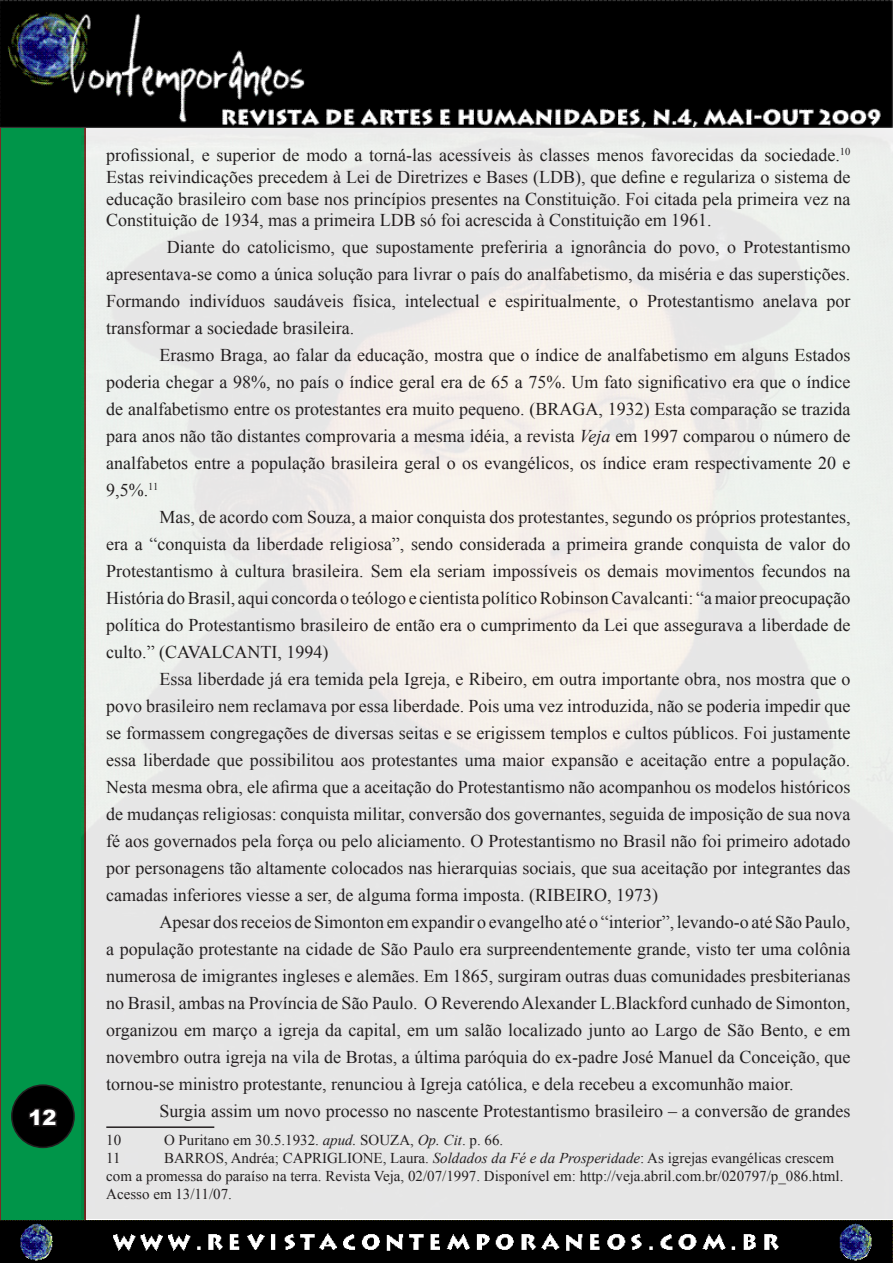
<style>
.page{position:relative;width:893px;height:1263px;background:#fff}
.page>*{position:absolute;margin:0;border:0;box-sizing:border-box;transform-origin:0 0}
.t1{font:900 21px "Arial";color:#fff}
.t2{font:18px/27px "Times New Roman";color:#231f20;text-align:justify}
.t3{font:15px/18px "Times New Roman";color:#231f20}
.s1{font-style:italic}
</style>
<div class="page">
<div style="left:0;top:112px;width:85px;height:1115px;background:#009549"></div>
<div style="left:0;top:111px;width:86px;height:1117px;border:2px solid #a20919"></div>
<img style="left:0;top:1220px;width:893px;height:43px">
<div style="left:12px;top:1085px;width:62px;height:62px;background:#000;border-radius:50%"></div>
<div style="left:11px;top:1084px;width:64px;height:64px;border:2px solid #231f20;border-radius:50%"></div>
<svg style="left:29px;top:1108px;width:28px;height:19px"></svg>
<img style="left:0;top:0;width:893px;height:128px">
<img style="left:82px;top:128px;width:811px;height:1090px">
<hr style="left:106px;top:1126px;width:108px;height:2px;background:#231f20">
<p class="t1" style="left:29px;top:1102px;width:30px">12</p>
<p class="t2" style="left:106px;top:144px;width:746px;line-height:21.6px">profissional, e superior de modo a torná-las acessíveis às classes menos favorecidas da sociedade.<sup>10<br></sup>Estas reivindicações precedem à Lei de Diretrizes e Bases (LDB), que define e regulariza o sistema de educação brasileiro com base nos princípios presentes na Constituição. Foi citada pela primeira vez na Constituição de 1934, mas a primeira LDB só foi acrescida à Constituição em 1961.</p>
<p class="t2" style="left:106px;top:233px;width:746px;text-indent:61px">Diante do catolicismo, que supostamente preferiria a ignorância do povo, o Protestantismo apresentava-se como a única solução para livrar o país do analfabetismo, da miséria e das superstições.<br>Formando indivíduos saudáveis física, intelectual e espiritualmente, o Protestantismo anelava por transformar a sociedade brasileira.</p>
<p class="t2" style="left:106px;top:341px;width:746px;text-indent:53px">Erasmo Braga, ao falar da educação, mostra que o índice de analfabetismo em alguns Estados poderia chegar a 98%, no país o índice geral era de 65 a 75%. Um fato significativo era que o índice de analfabetismo entre os protestantes era muito pequeno. (BRAGA, 1932) Esta comparação se trazida para anos não tão distantes comprovaria a mesma idéia, a revista <span class="s1">Veja</span> em 1997 comparou o número de analfabetos entre a população brasileira geral o os evangélicos, os índice eram respectivamente 20 e 9,5%.<sup>11</sup></p>
<p class="t2" style="left:106px;top:503px;width:746px;text-indent:53px">Mas, de acordo com Souza, a maior conquista dos protestantes, segundo os próprios protestantes, era a “conquista da liberdade religiosa”, sendo considerada a primeira grande conquista de valor do Protestantismo à cultura brasileira. Sem ela seriam impossíveis os demais movimentos fecundos na História do Brasil, aqui concorda o teólogo e cientista político Robinson Cavalcanti: “a maior preocupação política do Protestantismo brasileiro de então era o cumprimento da Lei que assegurava a liberdade de culto.” (CAVALCANTI, 1994)</p>
<p class="t2" style="left:106px;top:665px;width:746px;text-indent:53px">Essa liberdade já era temida pela Igreja, e Ribeiro, em outra importante obra, nos mostra que o povo brasileiro nem reclamava por essa liberdade. Pois uma vez introduzida, não se poderia impedir que se formassem congregações de diversas seitas e se erigissem templos e cultos públicos. Foi justamente essa liberdade que possibilitou aos protestantes uma maior expansão e aceitação entre a população.<br>Nesta mesma obra, ele afirma que a aceitação do Protestantismo não acompanhou os modelos históricos de mudanças religiosas: conquista militar, conversão dos governantes, seguida de imposição de sua nova fé aos governados pela força ou pelo aliciamento. O Protestantismo no Brasil não foi primeiro adotado por personagens tão altamente colocados nas hierarquias sociais, que sua aceitação por integrantes das camadas inferiores viesse a ser, de alguma forma imposta. (RIBEIRO, 1973)</p>
<p class="t2" style="left:106px;top:908px;width:746px;text-indent:53px">Apesar dos receios de Simonton em expandir o evangelho até o “interior”, levando-o até São Paulo, a população protestante na cidade de São Paulo era surpreendentemente grande, visto ter uma colônia numerosa de imigrantes ingleses e alemães. Em 1865, surgiram outras duas comunidades presbiterianas no Brasil, ambas na Província de São Paulo. O Reverendo Alexander L.Blackford cunhado de Simonton, organizou em março a igreja da capital, em um salão localizado junto ao Largo de São Bento, e em novembro outra igreja na vila de Brotas, a última paróquia do ex-padre José Manuel da Conceição, que tornou-se ministro protestante, renunciou à Igreja católica, e dela recebeu a excomunhão maior.</p>
<p class="t2" style="left:159px;top:1097px;width:692px">Surgia assim um novo processo no nascente Protestantismo brasileiro – a conversão de grandes</p>
<p class="t3" style="left:106px;top:1131px;width:16px">10</p>
<p class="t3" style="left:164px;top:1131px;width:341px">O Puritano em 30.5.1932. <span class="s1">apud.</span> SOUZA, <span class="s1">Op. Cit</span>. p. 66.</p>
<p class="t3" style="left:106px;top:1149px;width:16px">11</p>
<p class="t3" style="left:106px;top:1149px;width:739px;text-indent:58px">BARROS, Andréa; CAPRIGLIONE, Laura. <span class="s1">Soldados da Fé e da Prosperidade</span>: As igrejas evangélicas crescem com a promessa do paraíso na terra. Revista Veja, 02/07/1997. Disponível em: http://veja.abril.com.br/020797/p_086.html.<br>Acesso em 13/11/07.</p>
</div>
